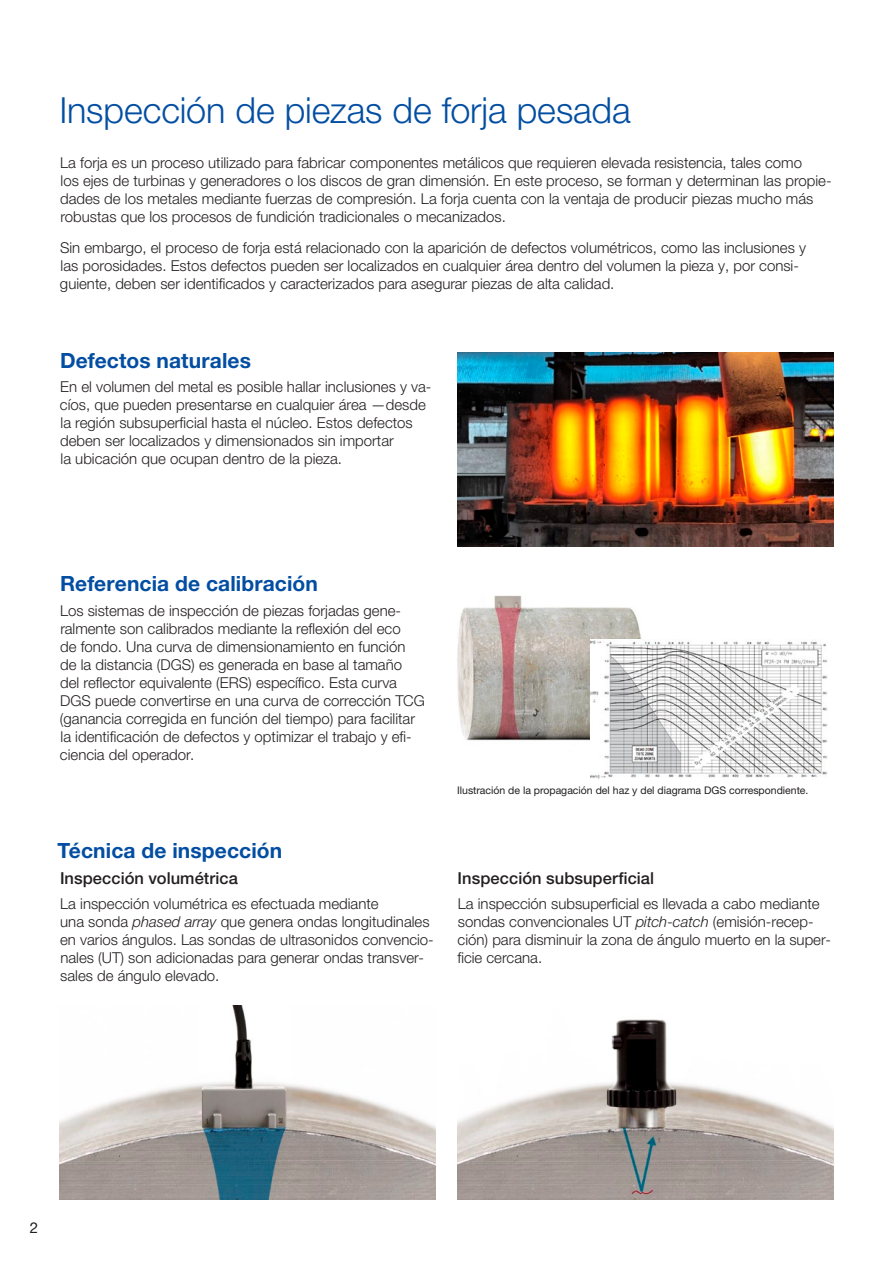
<style>
.page{position:relative;width:893px;height:1263px;background:#fff}
.page>*{position:absolute;margin:0;border:0;box-sizing:border-box;transform-origin:0 0}
.Title_1{font:300 36px "Helvetica Neue LTW1 G";letter-spacing:-.005em;color:#034ea2}
.Title_2{font:700 21px "Helvetica Neue LTW1 G";letter-spacing:.005em;color:#034ea2}
.Title_2_span{font:700 21px "Helvetica Neue LTW1 G";letter-spacing:.005em;color:#034ea2}
.Title_4{font:500 16.5px "Helvetica Neue LTW1 G";letter-spacing:.005em;color:#231f20}
.Text{font:300 15px/18px "Helvetica Neue LTW1 G";color:#231f20}
.t1{font:15px "Helvetica Neue LTW1 G";color:#231f20}
.t2{font:10.5px "Helvetica Neue LTW1 G";color:#231f20}
.s1{font-style:italic}
</style>
<div class="page">
<img style="left:457px;top:595px;width:185px;height:146px">
<img style="left:590px;top:639px;width:238px;height:139px">
<img style="left:457px;top:353px;width:376px;height:193px">
<img style="left:60px;top:1006px;width:376px;height:193px">
<img style="left:457px;top:1019px;width:376px;height:180px">
<p class="Title_1" style="left:60px;top:88px;width:573px">Inspección de piezas de forja pesada</p>
<p class="Text" style="left:60px;top:154px;width:773px">La forja es un proceso utilizado para fabricar componentes metálicos que requieren elevada resistencia, tales como<br>los ejes de turbinas y generadores o los discos de gran dimensión. En este proceso, se forman y determinan las propie&shy;dades de los metales mediante fuerzas de compresión. La forja cuenta con la ventaja de producir piezas mucho más robustas que los procesos de fundición tradicionales o mecanizados.</p>
<p class="Text" style="left:60px;top:238px;width:747px">Sin embargo, el proceso de forja está relacionado con la aparición de defectos volumétricos, como las inclusiones y las porosidades. Estos defectos pueden ser localizados en cualquier área dentro del volumen la pieza y, por consi&shy;guiente, deben ser identificados y caracterizados para asegurar piezas de alta calidad.</p>
<p class="Title_2" style="left:60px;top:347px;width:192px">Defectos naturales</p>
<p class="Text" style="left:60px;top:378px;width:373px">En el volumen del metal es posible hallar inclusiones y va&shy;cíos, que pueden presentarse en cualquier área —desde la región subsuperficial hasta el núcleo. Estos defectos deben ser localizados y dimensionados sin importar<br>la ubicación que ocupan dentro de la pieza.</p>
<p class="Title_2" style="left:60px;top:571px;width:259px">Referencia de calibración</p>
<p class="Text" style="left:60px;top:601px;width:366px">Los sistemas de inspección de piezas forjadas gene&shy;ralmente son calibrados mediante la reflexión del eco<br>de fondo. Una curva de dimensionamiento en función de la distancia (DGS) es generada en base al tamaño<br>del reflector equivalente (ERS) específico. Esta curva DGS puede convertirse en una curva de corrección TCG (ganancia corregida en función del tiempo) para facilitar la identificación de defectos y optimizar el trabajo y efi&shy;ciencia del operador.</p>
<p class="Title_2_span" style="left:58px;top:837px;width:226px">Técnica de inspección</p>
<p class="Title_4" style="left:60px;top:868px;width:179px">Inspección volumétrica</p>
<p class="Text" style="left:60px;top:894px;width:375px">La inspección volumétrica es efectuada mediante<br>una sonda <span class="s1">phased array</span> que genera ondas longitudinales en varios ángulos. Las sondas de ultrasonidos convencio&shy;nales (UT) son adicionadas para generar ondas transver&shy;sales de ángulo elevado.</p>
<p class="t2" style="left:457px;top:783px;width:353px">Ilustración de la propagación del haz y del diagrama DGS correspondiente.</p>
<p class="Title_4" style="left:458px;top:868px;width:198px">Inspección subsuperficial</p>
<p class="Text" style="left:457px;top:894px;width:375px">La inspección subsuperficial es llevada a cabo mediante sondas convencionales UT <span class="s1">pitch-catch</span> (emisión-recep&shy;ción) para disminuir la zona de ángulo muerto en la super&shy;ficie cercana.</p>
<p class="t1" style="left:30px;top:1218px;width:10px">2</p>
</div>
